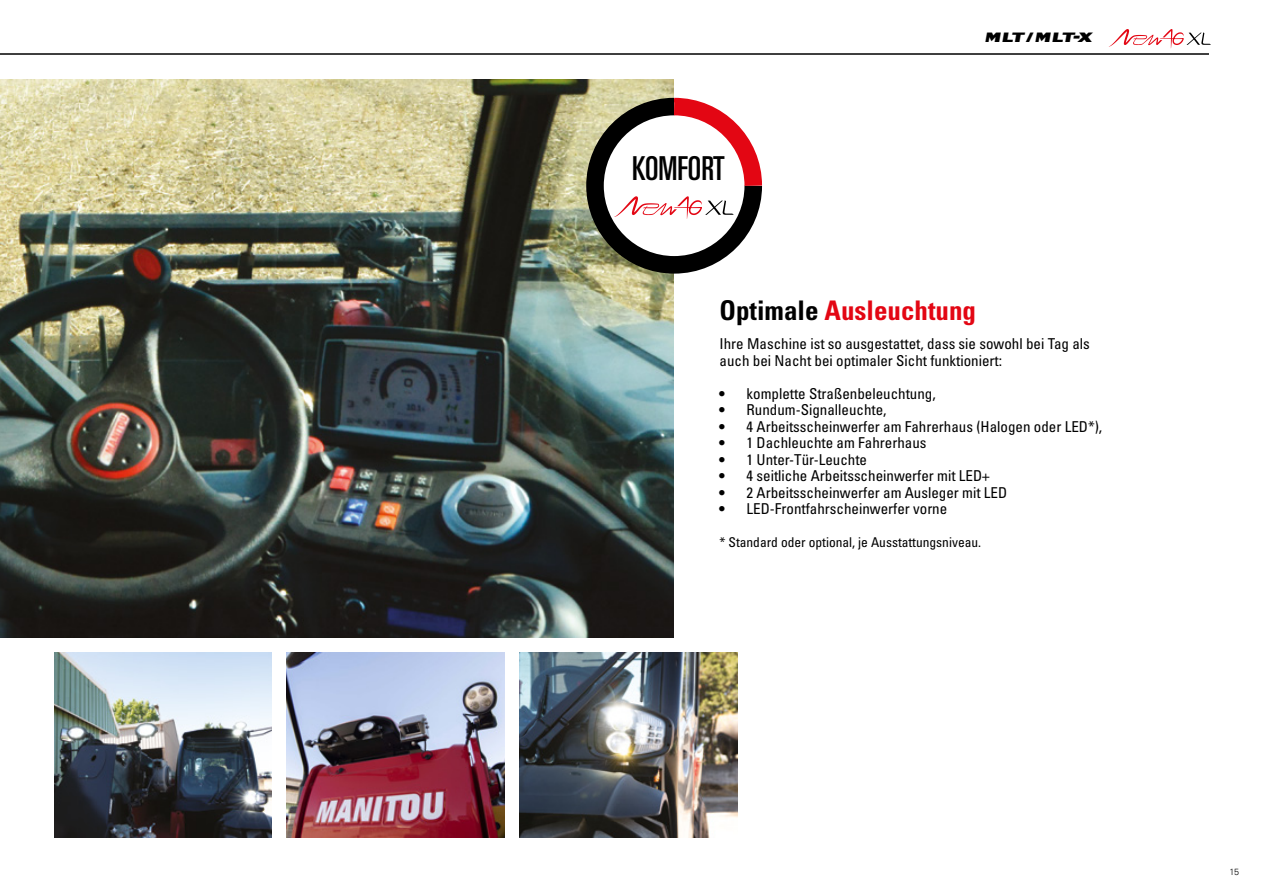
<style>
.page{position:relative;width:1263px;height:893px;background:#fff}
.page>*{position:absolute;margin:0;border:0;box-sizing:border-box;transform-origin:0 0}
.t1{font:33px "Univers LTCYR 59 Ult Cond";color:#000}
.t2{font:27px "Univers LTCYR 67 Bold Cond";color:#e30613}
.t3{font:condensed 15px/16.5px "Univers LTCYR 57";color:#000}
.t4{font:condensed 13.5px "Univers LTCYR 57";color:#000}
.t5{font:800 13.5px "Manitou";letter-spacing:-.095em;color:#000}
.t6{font:300 9px "Univers LTCYR 45";color:#000}
.s1{color:#000}
</style>
<div class="page">
<img style="left:287px;top:652px;width:218px;height:186px">
<hr style="left:0;top:54px;width:1209px;height:1px;background:#000">
<svg style="left:1109px;top:29px;width:102px;height:19px"></svg>
<img style="left:519px;top:652px;width:218px;height:186px">
<img style="left:54px;top:652px;width:218px;height:186px">
<img style="left:0;top:79px;width:673px;height:558px">
<svg style="left:567px;top:89px;width:195px;height:193px"></svg>
<h1 class="t1" style="left:624px;top:146px;width:88px">CONFORT</h1>
<h1 class="t1" style="left:632px;top:146px;width:94px">KOMFORT</h1>
<p class="t5" style="left:985px;top:33px;width:110px">MLT / MLT-X</p>
<h2 class="t2" style="left:719px;top:294px;width:258px"><span class="s1">Optimale</span> Ausleuchtung</h2>
<p class="t3" style="left:719px;top:335px;width:372px">Ihre Maschine ist so ausgestattet, dass sie sowohl bei Tag als auch bei Nacht bei optimaler Sicht funktioniert:</p>
<p class="t3" style="left:719px;top:385px;width:218px">• komplette Straßenbeleuchtung,</p>
<p class="t3" style="left:719px;top:401px;width:168px">• Rundum-Signalleuchte,</p>
<p class="t3" style="left:719px;top:418px;width:384px">• 4 Arbeitsscheinwerfer am Fahrerhaus (Halogen oder LED*),</p>
<p class="t3" style="left:719px;top:434px;width:208px">• 1 Dachleuchte am Fahrerhaus</p>
<p class="t3" style="left:719px;top:451px;width:149px">• 1 Unter-Tür-Leuchte</p>
<p class="t3" style="left:719px;top:467px;width:272px">• 4 seitliche Arbeitsscheinwerfer mit LED+</p>
<p class="t3" style="left:719px;top:484px;width:289px">• 2 Arbeitsscheinwerfer am Ausleger mit LED</p>
<p class="t3" style="left:719px;top:500px;width:229px">• LED-Frontfahrscheinwerfer vorne</p>
<p class="t4" style="left:719px;top:534px;width:263px">* Standard oder optional, je Ausstattungsniveau.</p>
<p class="t6" style="left:1229px;top:866px;width:11px">15</p>
</div>
